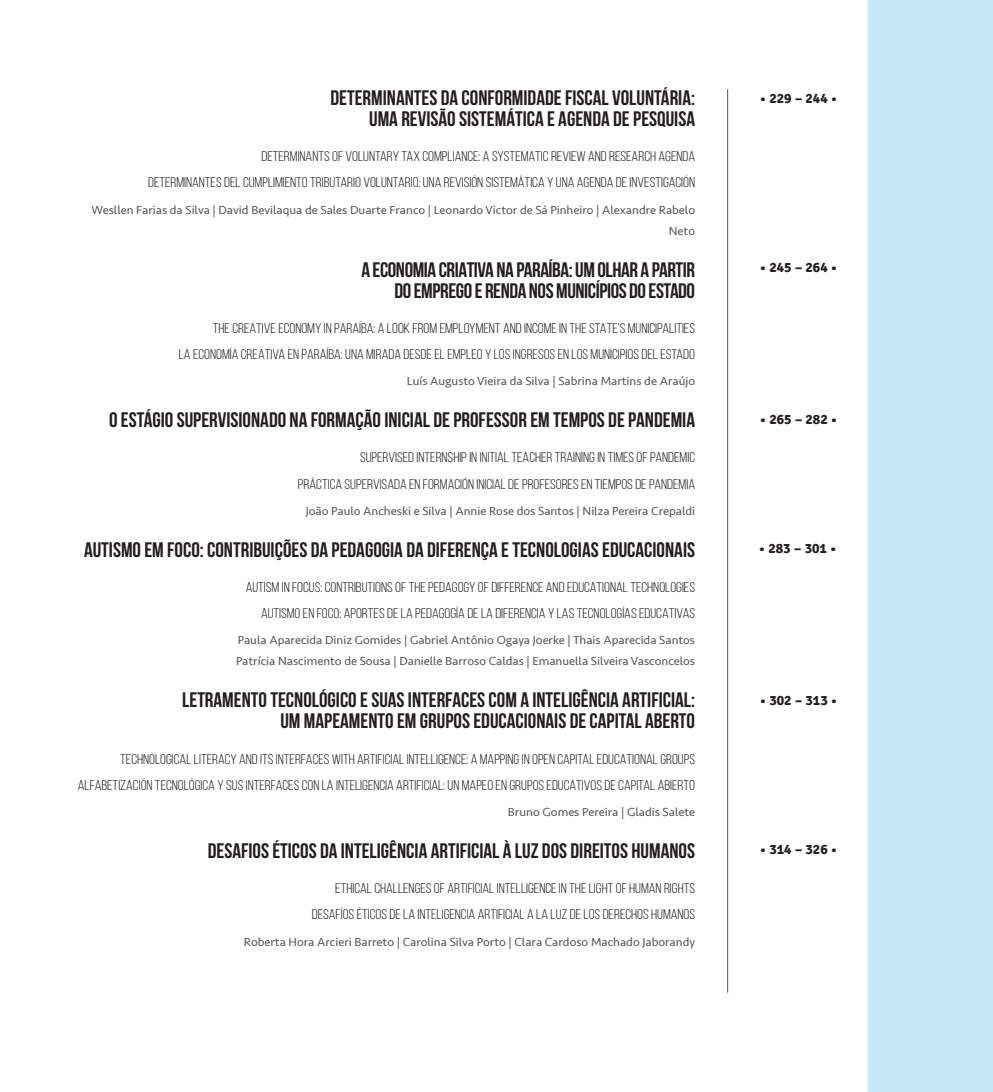
<style>
.page{position:relative;width:993px;height:1092px;background:#fff}
.page>*{position:absolute;margin:0;border:0;box-sizing:border-box;transform-origin:0 0}
.t1{font:700 21px/21px "Bebas Neue";color:#231f20;text-align:right}
.t2{font:700 21px/21px "Bebas Neue";letter-spacing:-.02em;color:#231f20;text-align:right}
.t3{font:14px/26.2px "Bebas Neue";color:#231f20;text-align:right;scale:1.1 1}
.t4{font:700 14px "Signika";color:#231f20}
.t5{font:12.25px/21px "Seravek";color:#57585a;text-align:right}
</style>
<div class="page">
<hr style="left:727px;top:89px;width:1px;height:903px;background:#57585a">
<div style="left:868px;top:0;width:124px;height:1091px;background:#c6eafa"></div>
<h1 class="t1" style="left:330px;top:87px;width:366px">DETERMINANTES DA CONFORMIDADE FISCAL VOLUNTÁRIA:<br>UMA REVISÃO SISTEMÁTICA E AGENDA DE PESQUISA</h1>
<p class="t3" style="left:148px;top:143px;width:498px">DETERMINANTS OF VOLUNTARY TAX COMPLIANCE: A SYSTEMATIC REVIEW AND RESEARCH AGENDA<br>DETERMINANTES DEL CUMPLIMIENTO TRIBUTARIO VOLUNTARIO: UNA REVISIÓN SISTEMÁTICA Y UNA AGENDA DE INVESTIGACIÓN</p>
<p class="t5" style="left:91px;top:199px;width:605px">Wesllen Farias da Silva | David Bevilaqua de Sales Duarte Franco | Leonardo Victor de Sá Pinheiro | Alexandre Rabelo<br>Neto</p>
<h1 class="t2" style="left:361px;top:259px;width:335px">A ECONOMIA CRIATIVA NA PARAÍBA: UM OLHAR A PARTIR<br>DO EMPREGO E RENDA NOS MUNICÍPIOS DO ESTADO</h1>
<p class="t3" style="left:179px;top:315px;width:470px">THE CREATIVE ECONOMY IN PARAÍBA: A LOOK FROM EMPLOYMENT AND INCOME IN THE STATE’S MUNICIPALITIES<br>LA ECONOMÍA CREATIVA EN PARAÍBA: UNA MIRADA DESDE EL EMPLEO Y LOS INGRESOS EN LOS MUNICIPIOS DEL ESTADO</p>
<p class="t5" style="left:407px;top:370px;width:289px">Luís Augusto Vieira da Silva | Sabrina Martins de Araújo</p>
<h1 class="t1" style="left:109px;top:409px;width:587px">O ESTÁGIO SUPERVISIONADO NA FORMAÇÃO INICIAL DE PROFESSOR EM TEMPOS DE PANDEMIA</h1>
<p class="t3" style="left:298px;top:444px;width:362px">SUPERVISED INTERNSHIP IN INITIAL TEACHER TRAINING IN TIMES OF PANDEMIC<br>PRÁCTICA SUPERVISADA EN FORMACIÓN INICIAL DE PROFESORES EN TIEMPOS DE PANDEMIA</p>
<p class="t5" style="left:306px;top:500px;width:390px">João Paulo Ancheski e Silva | Annie Rose dos Santos | Nilza Pereira Crepaldi</p>
<h1 class="t1" style="left:84px;top:539px;width:612px">AUTISMO EM FOCO: CONTRIBUIÇÕES DA PEDAGOGIA DA DIFERENÇA E TECNOLOGIAS EDUCACIONAIS</h1>
<p class="t3" style="left:246px;top:574px;width:410px">AUTISM IN FOCUS: CONTRIBUTIONS OF THE PEDAGOGY OF DIFFERENCE AND EDUCATIONAL TECHNOLOGIES<br>AUTISMO EN FOCO: APORTES DE LA PEDAGOGÍA DE LA DIFERENCIA Y LAS TECNOLOGÍAS EDUCATIVAS</p>
<p class="t5" style="left:236px;top:629px;width:460px;text-align:left">Paula Aparecida Diniz Gomides | Gabriel Antônio Ogaya Joerke | Thais Aparecida Santos<br>Patrícia Nascimento de Sousa | Danielle Barroso Caldas | Emanuella Silveira Vasconcelos</p>
<h1 class="t1" style="left:182px;top:689px;width:514px">LETRAMENTO TECNOLÓGICO E SUAS INTERFACES COM A INTELIGÊNCIA ARTIFICIAL:<br>UM MAPEAMENTO EM GRUPOS EDUCACIONAIS DE CAPITAL ABERTO</h1>
<p class="t3" style="left:78px;top:745px;width:562px">TECHNOLOGICAL LITERACY AND ITS INTERFACES WITH ARTIFICIAL INTELLIGENCE: A MAPPING IN OPEN CAPITAL EDUCATIONAL GROUPS<br>ALFABETIZACIÓN TECNOLÓGICA Y SUS INTERFACES CON LA INTELIGENCIA ARTIFICIAL: UN MAPEO EN GRUPOS EDUCATIVOS DE CAPITAL ABIERTO</p>
<p class="t5" style="left:508px;top:801px;width:188px">Bruno Gomes Pereira | Gladis Salete</p>
<h1 class="t1" style="left:208px;top:840px;width:488px">DESAFIOS ÉTICOS DA INTELIGÊNCIA ARTIFICIAL À LUZ DOS DIREITOS HUMANOS</h1>
<p class="t3" style="left:312px;top:875px;width:350px">ETHICAL CHALLENGES OF ARTIFICIAL INTELLIGENCE IN THE LIGHT OF HUMAN RIGHTS<br>DESAFÍOS ÉTICOS DE LA INTELIGENCIA ARTIFICIAL A LA LUZ DE LOS DERECHOS HUMANOS</p>
<p class="t5" style="left:244px;top:930px;width:452px">Roberta Hora Arcieri Barreto | Carolina Silva Porto | Clara Cardoso Machado Jaborandy</p>
<p class="t4" style="left:759px;top:89px;width:79px">• 229 – 244 •</p>
<p class="t4" style="left:759px;top:258px;width:79px">• 245 – 264 •</p>
<p class="t4" style="left:759px;top:410px;width:79px">• 265 – 282 •</p>
<p class="t4" style="left:758px;top:539px;width:79px">• 283 – 301 •</p>
<p class="t4" style="left:759px;top:692px;width:79px">• 302 – 313 •</p>
<p class="t4" style="left:759px;top:840px;width:79px">• 314 – 326 •</p>
</div>
